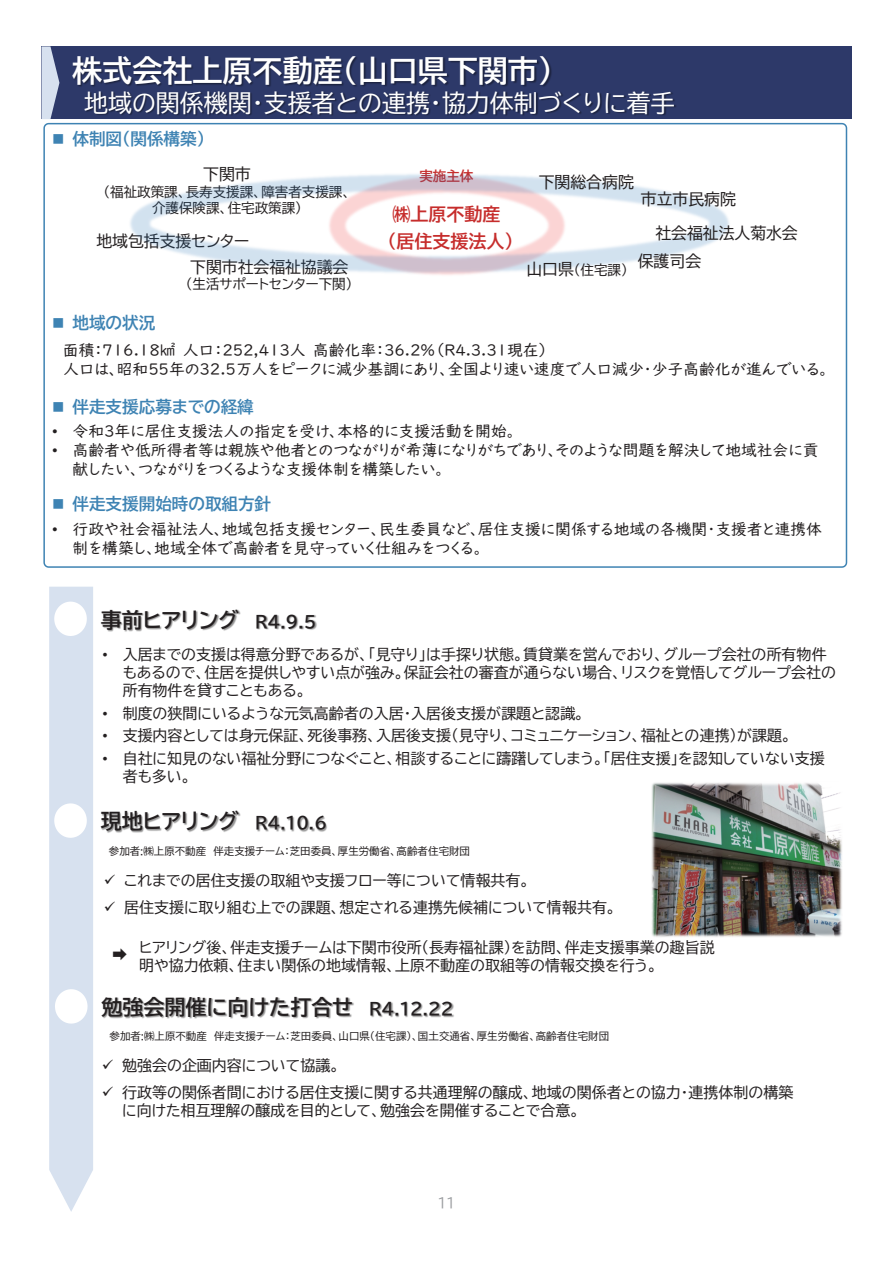
<style>
.page{position:relative;width:893px;height:1263px;background:#fff}
.page>*{position:absolute;margin:0;border:0;box-sizing:border-box;transform-origin:0 0}
.t1{font:30px "BIZ UDP Gothic Bold";color:#fff}
.t2{font:24px "BIZ UDP Gothic";color:#fff}
.t3{font:21px "BIZ UDP Gothic Bold";color:#231f20}
.t4{font:18px "BIZ UDP Gothic Bold";color:#c62d2c}
.t5{font:16.5px "BIZ UDP Gothic Bold";color:#3e83b3}
.t6{font:15.9px/18.9px "UD Digi Kyokasho NK R";color:#231f20}
.t7{font:15.9px/34.5px "BIZ UDP Gothic";color:#231f20}
.t8{font:15px/18px "BIZ UDP Gothic";color:#231f20}
.t9{font:13.65px "BIZ UDP Gothic";color:#9b9da0}
.t10{font:13.5px/16.2px "BIZ UDP Gothic";color:#231f20;text-align:center}
.t11{font:13.5px "BIZ UDP Gothic Bold";color:#c62d2c}
.t12{font:13.5px "BIZ UDP Gothic";color:#9b9ca0}
.t13{font:10.5px "BIZ UDP Gothic";color:#231f20}
.s1{font-size:15.9px}
.s2{font-family:"Arial"}
.s3{font-size:16.5px}
</style>
<div class="page">
<img style="left:651px;top:782px;width:191px;height:155px">
<img style="left:101px;top:610px;width:140px;height:22px">
<img style="left:257px;top:615px;width:13px;height:15px">
<img style="left:270px;top:614px;width:47px;height:16px">
<div style="left:41px;top:46px;width:810px;height:73px;background:#2d3969"></div>
<img style="left:59px;top:57px;width:493px;height:27px">
<img style="left:69px;top:78px;width:607px;height:38px">
<svg style="left:41px;top:46px;width:18px;height:73px"></svg>
<svg style="left:43px;top:122px;width:805px;height:446px"></svg>
<img style="left:127px;top:172px;width:605px;height:104px">
<img style="left:101px;top:811px;width:140px;height:22px">
<img style="left:257px;top:817px;width:13px;height:15px">
<img style="left:270px;top:816px;width:34px;height:16px">
<img style="left:304px;top:816px;width:23px;height:16px">
<svg style="left:49px;top:587px;width:44px;height:625px;background:#dce5f1"></svg>
<img style="left:88px;top:986px;width:266px;height:48px">
<img style="left:371px;top:1002px;width:13px;height:16px">
<img style="left:384px;top:1002px;width:70px;height:16px">
<h1 class="t1" style="left:72px;top:56px;width:482px">株式会社上原不動産（山口県下関市）</h1>
<h2 class="t2" style="left:84px;top:91px;width:592px">地域の関係機関・支援者との連携・協力体制づくりに着手</h2>
<p class="t5" style="left:52px;top:131px;width:154px">■ 体制図(関係構築)</p>
<p class="t7" style="left:203px;top:157px;width:49px">下関市</p>
<p class="t10" style="left:104px;top:184px;width:248px">(福祉政策課、長寿支援課、障害者支援課、介護保険課、住宅政策課)</p>
<p class="t7" style="left:96px;top:223px;width:154px">地域包括支援センター</p>
<p class="t11" style="left:419px;top:169px;width:55px">実施主体</p>
<p class="t4" style="left:392px;top:205px;width:109px">㈱上原不動産</p>
<p class="t4" style="left:387px;top:232px;width:128px">(居住支援法人)</p>
<p class="t7" style="left:539px;top:164px;width:97px">下関総合病院</p>
<p class="t7" style="left:655px;top:182px;width:144px;text-indent:-14px">市立市民病院<br>社会福祉法人菊水会</p>
<p class="t7" style="left:190px;top:249px;width:160px">下関市社会福祉協議会</p>
<p class="t10" style="left:186px;top:276px;width:168px">(生活サポートセンター下関)</p>
<p class="t10" style="left:526px;top:262px;width:103px"><span class="s1">山口県</span>(住宅課)</p>
<p class="t7" style="left:638px;top:244px;width:65px">保護司会</p>
<p class="t5" style="left:52px;top:314px;width:105px">■ 地域の状況</p>
<p class="t6" style="left:63px;top:341px;width:766px">面積：716.18㎢人口：252,413人高齢化率：36.2％（R4.３.31現在）<br>人口は、昭和55年の32.5万人をピークに減少基調にあり、全国より速い速度で人口減少・少子高齢化が進んでいる。</p>
<p class="t5" style="left:52px;top:399px;width:203px">■ 伴走支援応募までの経緯</p>
<p class="t6" style="left:52px;top:422px;width:464px"><span class="s2">•</span> 令和3年に居住支援法人の指定を受け、本格的に支援活動を開始。</p>
<p class="t6" style="left:73px;top:441px;width:747px;text-indent:-20px"><span class="s2">•</span> 高齢者や低所得者等は親族や他者とのつながりが希薄になりがちであり、そのような問題を解決して地域社会に貢献したい、つながりをつくるような支援体制を構築したい。</p>
<p class="t5" style="left:52px;top:495px;width:220px">■ 伴走支援開始時の取組方針</p>
<p class="t6" style="left:73px;top:519px;width:751px;text-indent:-20px"><span class="s2">•</span> 行政や社会福祉法人、地域包括支援センター、民生委員など、居住支援に関係する地域の各機関・支援者と連携体制を構築し、地域全体で高齢者を見守っていく仕組みをつくる。</p>
<h3 class="t3" style="left:101px;top:609px;width:217px">事前ヒアリング <span class="s3">R4.9.5</span></h3>
<p class="t8" style="left:123px;top:645px;width:715px;text-indent:-20px"><span class="s2">•</span> 入居までの支援は得意分野であるが、「見守り」は手探り状態。賃貸業を営んでおり、グループ会社の所有物件もあるので、住居を提供しやすい点が強み。保証会社の審査が通らない場合、リスクを覚悟してグループ会社の所有物件を貸すこともある。</p>
<p class="t8" style="left:102px;top:704px;width:483px"><span class="s2">•</span> 制度の狭間にいるような元気高齢者の入居・入居後支援が課題と認識。</p>
<p class="t8" style="left:102px;top:726px;width:690px"><span class="s2">•</span> 支援内容としては身元保証、死後事務、入居後支援（見守り、コミュニケーション、福祉との連携）が課題。</p>
<p class="t8" style="left:123px;top:749px;width:704px;text-indent:-20px"><span class="s2">•</span> 自社に知見のない福祉分野につなぐこと、相談することに躊躇してしまう。「居住支援」を認知していない支援者も多い。</p>
<h3 class="t3" style="left:101px;top:811px;width:228px">現地ヒアリング <span class="s3">R4.10.６</span></h3>
<p class="t13" style="left:109px;top:845px;width:363px">参加者:㈱上原不動産 伴走支援チーム：芝田委員、厚生労働省、高齢者住宅財団</p>
<p class="t8" style="left:104px;top:871px;width:427px">✓ これまでの居住支援の取組や支援フロー等について情報共有。</p>
<p class="t8" style="left:104px;top:898px;width:513px">✓ 居住支援に取り組む上での課題、想定される連携先候補について情報共有。</p>
<p class="t8" style="left:139px;top:939px;width:577px;text-indent:-27px">➡ ヒアリング後、伴走支援チームは下関市役所(長寿福祉課)を訪問、伴走支援事業の趣旨説明や協力依頼、住まい関係の地域情報、上原不動産の取組等の情報交換を行う。</p>
<h3 class="t3" style="left:101px;top:997px;width:354px">勉強会開催に向けた打合せ <span class="s3">R4.12.22</span></h3>
<p class="t13" style="left:110px;top:1031px;width:501px">参加者:㈱上原不動産 伴走支援チーム：芝田委員、山口県(住宅課)、国土交通省、厚生労働省、高齢者住宅財団</p>
<p class="t8" style="left:102px;top:1057px;width:239px">✓ 勉強会の企画内容について協議。</p>
<p class="t8" style="left:122px;top:1084px;width:673px;text-indent:-20px">✓ 行政等の関係者間における居住支援に関する共通理解の醸成、地域の関係者との協力・連携体制の構築に向けた相互理解の醸成を目的として、勉強会を開催することで合意。</p>
<p class="t9" style="left:438px;top:1196px;width:19px">11</p>
<p class="t12" style="left:445px;top:1196px;width:12px">2</p>
</div>
